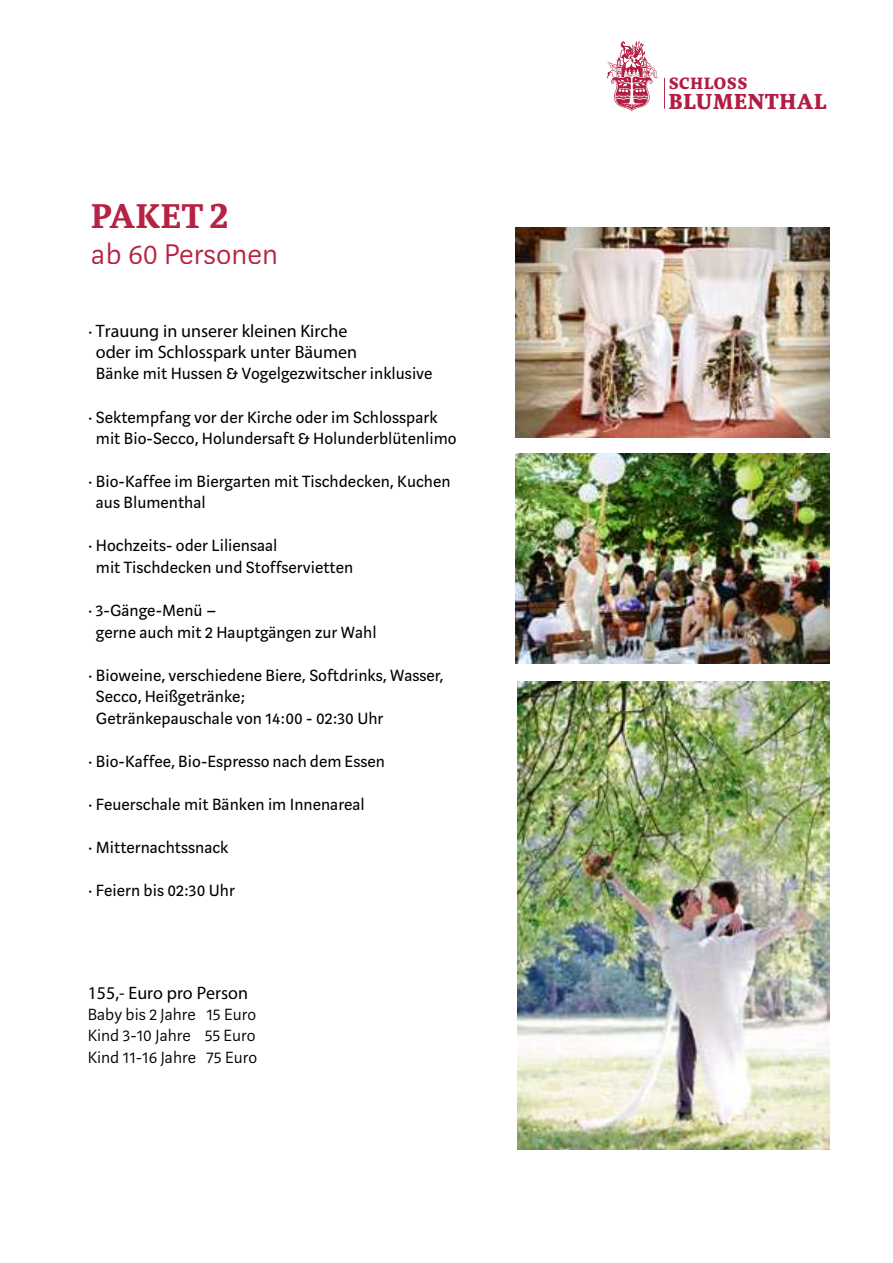
<style>
.page{position:relative;width:893px;height:1263px;background:#fff}
.page>*{position:absolute;margin:0;border:0;box-sizing:border-box;transform-origin:0 0}
.t1{font:700 37.5px "BT Marat";letter-spacing:.025em;color:#b3173a}
.t2{font:300 31.5px "Marat Sans";color:#b3173a}
.t3{font:900 23.7px "BT Marat";letter-spacing:.04em;color:#ae1137}
.t4{font:18px/21px "Marat Sans";color:#000}
.t5{font:18px/21.8px "Myriad Pro";color:#000;text-align:center}
.t6{font:300 18px/21.6px "Marat Sans";color:#000;text-align:justify}
.t7{font:900 17.85px "BT Marat";letter-spacing:.045em;color:#ae1137}
.s1{font-family:"Marat Sans"}
</style>
<div class="page">
<hr style="left:664px;top:78px;width:1px;height:31px;background:#ae1137">
<svg style="left:607px;top:40px;width:50px;height:72px"></svg>
<img style="left:516px;top:454px;width:314px;height:209px">
<img style="left:517px;top:681px;width:313px;height:469px">
<img style="left:516px;top:228px;width:314px;height:209px">
<h1 class="t1" style="left:91px;top:194px;width:139px">PAKET 2</h1>
<h2 class="t2" style="left:92px;top:237px;width:188px">ab 60 Personen</h2>
<p class="t5" style="left:88px;top:319px;width:271px"><span class="s1">∙</span> Trauung in unserer kleinen Kirche oder im Schlosspark unter Bäumen</p>
<p class="t4" style="left:96px;top:363px;width:338px">Bänke mit Hussen &amp; Vogelgezwitscher inklusive</p>
<p class="t4" style="left:96px;top:407px;width:362px;text-indent:-8px">∙ Sektempfang vor der Kirche oder im Schlosspark mit Bio-Secco, Holundersaft &amp; Holunderblütenlimo</p>
<p class="t4" style="left:96px;top:471px;width:356px;text-indent:-8px">∙ Bio-Kaffee im Biergarten mit Tischdecken, Kuchen aus Blumenthal</p>
<p class="t4" style="left:96px;top:535px;width:259px;line-height:21.6px;text-indent:-8px">∙ Hochzeits- oder Liliensaal<br>mit Tischdecken und Stoffservietten</p>
<p class="t4" style="left:96px;top:600px;width:282px;line-height:21.6px;text-indent:-8px">∙ 3-Gänge-Menü –<br>gerne auch mit 2 Hauptgängen zur Wahl</p>
<p class="t4" style="left:96px;top:665px;width:349px;text-indent:-8px">∙ Bioweine, verschiedene Biere, Softdrinks, Wasser,<br>Secco, Heißgetränke;<br>Getränkepauschale von 14:00 - 02:30 Uhr</p>
<p class="t4" style="left:88px;top:751px;width:299px">∙ Bio-Kaffee, Bio-Espresso nach dem Essen</p>
<p class="t4" style="left:88px;top:794px;width:279px">∙ Feuerschale mit Bänken im Innenareal</p>
<p class="t4" style="left:88px;top:837px;width:142px">∙ Mitternachtssnack</p>
<p class="t4" style="left:88px;top:880px;width:149px">∙ Feiern bis 02:30 Uhr</p>
<p class="t5" style="left:88px;top:982px;width:162px">155,- Euro pro Person</p>
<p class="t6" style="left:88px;top:1003px;width:171px">Baby bis 2 Jahre 15 Euro Kind 3-10 Jahre 55 Euro Kind 11-16 Jahre 75 Euro</p>
<p class="t7" style="left:669px;top:73px;width:80px">SCHLOSS</p>
<h3 class="t3" style="left:669px;top:87px;width:160px">BLUMENTHAL</h3>
</div>
